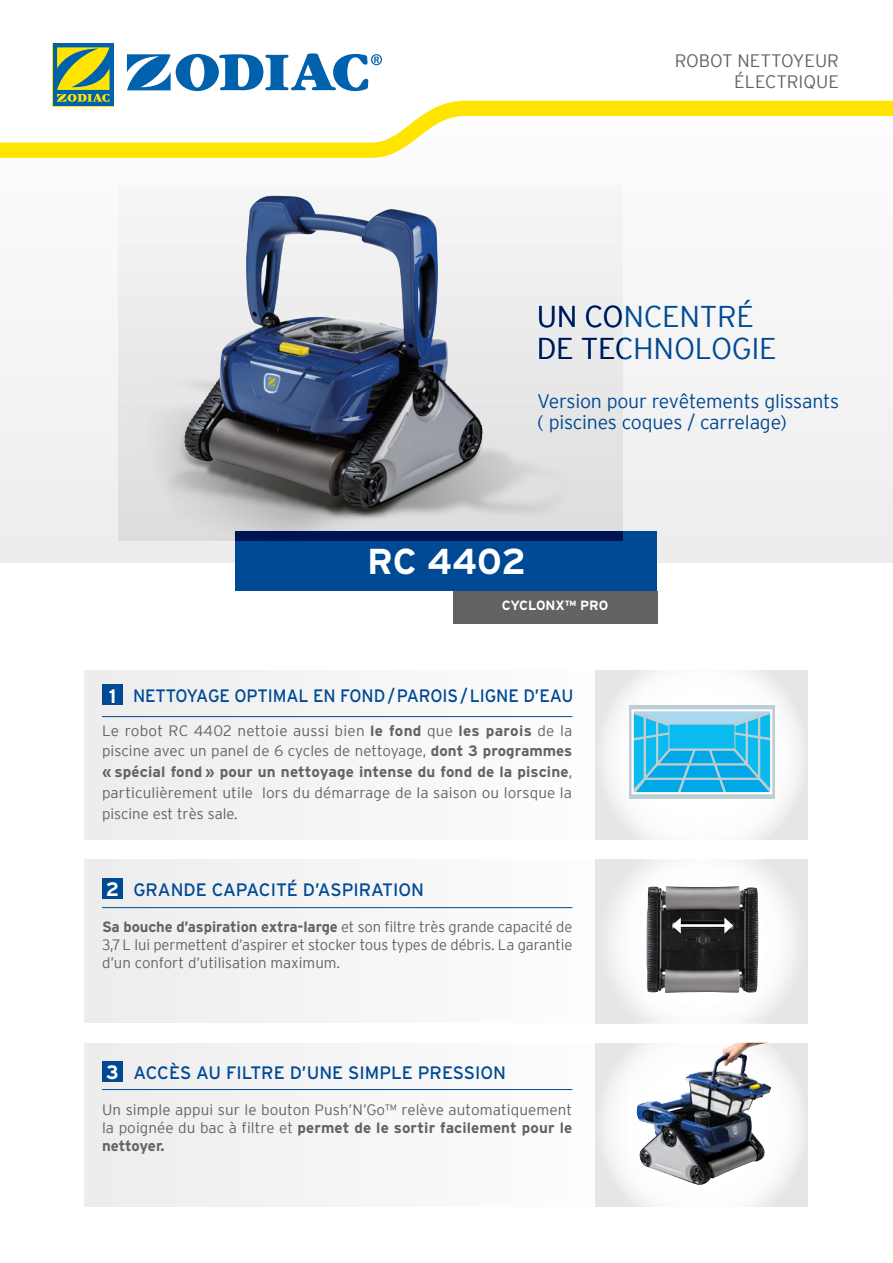
<style>
.page{position:relative;width:893px;height:1263px;background:#fff}
.page>*{position:absolute;margin:0;border:0;box-sizing:border-box;transform-origin:0 0}
.t1{font:700 36px "Interstate";color:#fff}
.t2{font:300 30px/31.5px "Interstate";letter-spacing:-.01em;color:#004994}
.t3{font:300 19.5px/21px "Interstate";letter-spacing:-.01em;color:#004994}
.t4{font:18px "Interstate";letter-spacing:-.005em;color:#004994}
.t5{font:18px "Interstate";letter-spacing:-.005em;color:#004994;scale:.95 1}
.t6{font:300 18px/21px "Interstate";color:#646363;text-align:right}
.t7{font:300 15px/18px "Interstate";letter-spacing:.005em;color:#646363;text-align:justify}
.t8{font:700 13.35px "Interstate";color:#fff}
.s1{font-weight:700;font-size:19.5px;color:#fff}
.s2{font-weight:700}
</style>
<div class="page">
<div style="left:0;top:85px;width:893px;height:478px;background:#f5f5f5"></div>
<div style="left:84px;top:859px;width:543px;height:164px;background:#f5f5f5"></div>
<div style="left:236px;top:531px;width:421px;height:60px;background:#004994"></div>
<div style="left:102px;top:878px;width:21px;height:21px;background:#004994"></div>
<hr style="left:102px;top:907px;width:470px;height:1px;background:#004994">
<div style="left:84px;top:1043px;width:543px;height:163px;background:#f5f5f5"></div>
<div style="left:102px;top:1061px;width:21px;height:21px;background:#004994"></div>
<hr style="left:102px;top:1089px;width:470px;height:1px;background:#004994">
<div style="left:84px;top:670px;width:543px;height:170px;background:#f5f5f5"></div>
<div style="left:102px;top:684px;width:21px;height:21px;background:#004994"></div>
<hr style="left:102px;top:716px;width:470px;height:1px;background:#004994">
<div style="left:453px;top:591px;width:204px;height:32px;background:#646363"></div>
<img style="left:119px;top:209px;width:504px;height:332px">
<img style="left:184px;top:195px;width:156px;height:301px">
<svg style="left:595px;top:670px;width:213px;height:170px"></svg>
<div style="left:595px;top:860px;width:213px;height:163px;background:linear-gradient(to bottom,#f1f1f1,#f3f3f3)"></div>
<svg style="left:595px;top:1043px;width:213px;height:163px"></svg>
<img style="left:646px;top:886px;width:110px;height:107px">
<hr style="left:679px;top:924px;width:48px;height:3px;background:#fff">
<svg style="left:672px;top:917px;width:9px;height:17px"></svg>
<svg style="left:724px;top:917px;width:9px;height:17px"></svg>
<div style="left:629px;top:705px;width:146px;height:93px;background:linear-gradient(to right,#bccdd3,#bccdd3)"></div>
<svg style="left:631px;top:709px;width:141px;height:85px"></svg>
<img style="left:637px;top:1043px;width:100px;height:133px">
<svg style="left:0;top:101px;width:893px;height:57px;fill:#fffdfd"></svg>
<svg style="left:127px;top:53px;width:255px;height:38px"></svg>
<svg style="left:52px;top:43px;width:62px;height:63px"></svg>
<div style="left:53px;top:43px;width:60px;height:63px;background:#0061ad"></div>
<svg style="left:57px;top:47px;width:53px;height:55px"></svg>
<p class="t6" style="left:675px;top:50px;width:166px">ROBOT NETTOYEUR<br>ÉLECTRIQUE</p>
<h2 class="t2" style="left:537px;top:301px;width:242px">UN CONCENTRÉ<br>DE TECHNOLOGIE</h2>
<h3 class="t3" style="left:537px;top:390px;width:303px">Version pour revêtements glissants ( piscines coques / carrelage)</h3>
<h1 class="t1" style="left:367px;top:542px;width:160px">RC 4402</h1>
<p class="t8" style="left:502px;top:598px;width:108px">CYCLONX™ PRO</p>
<p class="t5" style="left:109px;top:686px;width:491px"><span class="s1">1</span> NETTOYAGE OPTIMAL EN FOND/PAROIS/LIGNE D’EAU</p>
<p class="t7" style="left:102px;top:721px;width:472px;line-height:19.5px">Le robot RC 4402 nettoie aussi bien <span class="s2">le fond</span> que <span class="s2">les parois</span> de la piscine avec un panel de 6 cycles de nettoyage, <span class="s2">dont 3 programmes</span></p>
<p class="t7" style="left:102px;top:761px;width:472px;line-height:21px"><span class="s2">« spécial fond » pour un nettoyage intense du fond de la piscine</span>, particulièrement utile lors du démarrage de la saison ou lorsque la piscine est très sale.</p>
<p class="t4" style="left:106px;top:879px;width:320px"><span class="s1">2</span> GRANDE CAPACITÉ D’ASPIRATION</p>
<p class="t7" style="left:102px;top:918px;width:472px"><span class="s2">Sa bouche d’aspiration extra-large</span> et son filtre très grande capacité de 3,7L lui permettent d’aspirer et stocker tous types de débris. La garantie d’un confort d’utilisation maximum.</p>
<p class="t4" style="left:106px;top:1062px;width:401px"><span class="s1">3</span> ACCÈS AU FILTRE D’UNE SIMPLE PRESSION</p>
<p class="t7" style="left:102px;top:1100px;width:472px">Un simple appui sur le bouton Push’N’Go™ relève automatiquement la poignée du bac à filtre et <span class="s2">permet de le sortir facilement pour le nettoyer.</span></p>
</div>
